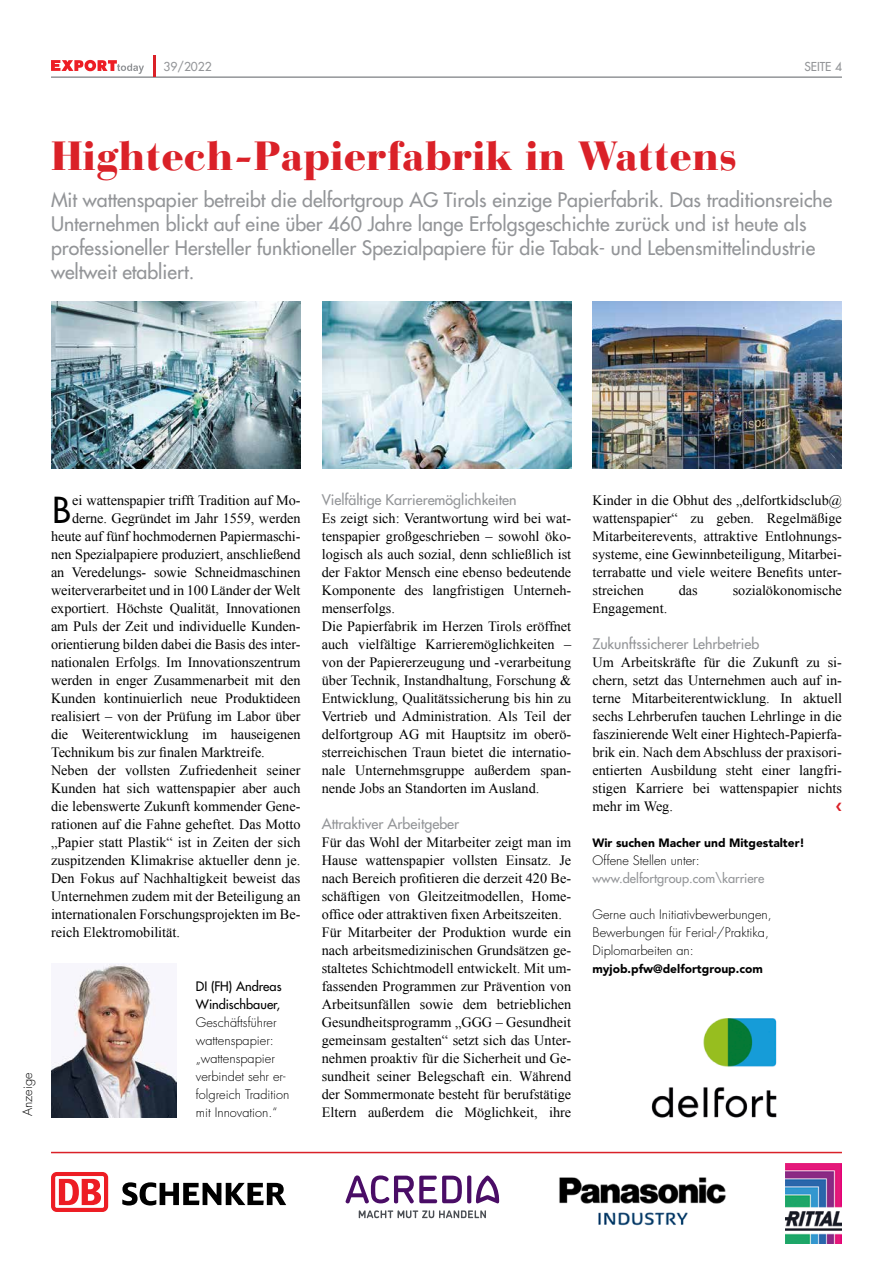
<style>
.page{position:relative;width:893px;height:1263px;background:#fff}
.page>*{position:absolute;margin:0;border:0;box-sizing:border-box;transform-origin:0 0}
.t1{font:900 40.5px "Bauer Bodoni Std";color:#da2128}
.t2{font:500 34.95px "Futura Std";color:#000}
.t3{font:500 19.5px/24px "Futura Std";color:#939598}
.t4{font:14.25px/18px "Times New Roman";color:#000}
.t5{font:500 14.25px "Futura Std";color:#939598}
.t6{font:300 12.75px/18px "Futura Std";color:#000}
.t7{font:500 12.75px "Futura Std";color:#939598}
.t8{font:500 12.75px/18px "Futura Std";color:#000}
.t9{font:900 12px "Avenir LT Std";color:#000}
.t10{font:500 12px "Futura Std";color:#939598}
</style>
<div class="page">
<hr style="left:51px;top:76px;width:791px;height:2px;background:#939598">
<hr style="left:153px;top:55px;width:2px;height:21px;background:#da2128">
<svg style="left:51px;top:60px;width:93px;height:14px"></svg>
<div style="left:51px;top:1172px;width:57px;height:40px;background:#ed1d24;border-radius:6px"></div>
<svg style="left:55px;top:1176px;width:49px;height:32px"></svg>
<svg style="left:59px;top:1179px;width:42px;height:26px"></svg>
<svg style="left:122px;top:1182px;width:164px;height:23px"></svg>
<svg style="left:359px;top:1210px;width:127px;height:8px"></svg>
<svg style="left:346px;top:1175px;width:116px;height:28px"></svg>
<svg style="left:467px;top:1175px;width:4px;height:28px"></svg>
<svg style="left:476px;top:1175px;width:23px;height:28px"></svg>
<img style="left:786px;top:1164px;width:56px;height:79px">
<hr style="left:51px;top:1152px;width:791px;height:1px;background:#da2128">
<img style="left:559px;top:1177px;width:167px;height:49px">
<img style="left:322px;top:302px;width:249px;height:166px">
<img style="left:51px;top:302px;width:249px;height:166px">
<img style="left:593px;top:302px;width:249px;height:166px">
<img style="left:51px;top:963px;width:125px;height:154px">
<img style="left:651px;top:1018px;width:126px;height:100px">
<p class="t10" style="left:164px;top:59px;width:50px">39/2022</p>
<p class="t10" style="left:804px;top:59px;width:39px">SEITE 4</p>
<h1 class="t1" style="left:51px;top:131px;width:687px">Hightech-Papierfabrik in Wattens</h1>
<p class="t3" style="left:51px;top:188px;width:783px">Mit wattenspapier betreibt die delfortgroup AG Tirols einzige Papierfabrik. Das traditionsreiche Unternehmen blickt auf eine über 460 Jahre lange Erfolgsgeschichte zurück und ist heute als professioneller Hersteller funktioneller Spezialpapiere für die Tabak- und Lebensmittelindustrie weltweit etabliert.</p>
<h2 class="t2" style="left:52px;top:488px;width:20px">B</h2>
<p class="t4" style="left:72px;top:491px;width:230px">ei wattenspapier trifft Tradition auf Mo-</p>
<p class="t4" style="left:72px;top:509px;width:230px">derne. Gegründet im Jahr 1559, werden</p>
<p class="t4" style="left:51px;top:527px;width:251px">heute auf fünf hochmodernen Papiermaschi-</p>
<p class="t4" style="left:51px;top:545px;width:251px">nen Spezialpapiere produziert, anschließend</p>
<p class="t4" style="left:51px;top:563px;width:251px">an Veredelungs- sowie Schneidmaschinen</p>
<p class="t4" style="left:51px;top:581px;width:251px">weiterverarbeitet und in 100 Länder der Welt</p>
<p class="t4" style="left:51px;top:599px;width:251px">exportiert. Höchste Qualität, Innovationen</p>
<p class="t4" style="left:51px;top:617px;width:250px">am Puls der Zeit und individuelle Kunden-</p>
<p class="t4" style="left:51px;top:635px;width:251px">orientierung bilden dabei die Basis des inter-</p>
<p class="t4" style="left:51px;top:653px;width:251px">nationalen Erfolgs. Im Innovationszentrum</p>
<p class="t4" style="left:51px;top:671px;width:251px">werden in enger Zusammenarbeit mit den</p>
<p class="t4" style="left:51px;top:689px;width:251px">Kunden kontinuierlich neue Produktideen</p>
<p class="t4" style="left:51px;top:707px;width:251px">realisiert – von der Prüfung im Labor über</p>
<p class="t4" style="left:51px;top:725px;width:251px">die Weiterentwicklung im hauseigenen</p>
<p class="t4" style="left:51px;top:743px;width:215px">Technikum bis zur finalen Marktreife.</p>
<p class="t4" style="left:51px;top:761px;width:251px">Neben der vollsten Zufriedenheit seiner</p>
<p class="t4" style="left:51px;top:779px;width:251px">Kunden hat sich wattenspapier aber auch</p>
<p class="t4" style="left:51px;top:797px;width:251px">die lebenswerte Zukunft kommender Gene-</p>
<p class="t4" style="left:51px;top:815px;width:251px">rationen auf die Fahne geheftet. Das Motto</p>
<p class="t4" style="left:51px;top:833px;width:251px">„Papier statt Plastik“ ist in Zeiten der sich</p>
<p class="t4" style="left:51px;top:851px;width:251px">zuspitzenden Klimakrise aktueller denn je.</p>
<p class="t4" style="left:51px;top:869px;width:251px">Den Fokus auf Nachhaltigkeit beweist das</p>
<p class="t4" style="left:51px;top:887px;width:251px">Unternehmen zudem mit der Beteiligung an</p>
<p class="t4" style="left:51px;top:905px;width:251px">internationalen Forschungsprojekten im Be-</p>
<p class="t4" style="left:51px;top:923px;width:131px">reich Elektromobilität.</p>
<p class="t6" style="left:19px;top:1116px;width:45px;rotate:-90deg">Anzeige</p>
<p class="t8" style="left:196px;top:978px;width:87px">DI (FH) Andreas<br>Windischbauer,</p>
<p class="t6" style="left:196px;top:1014px;width:95px">Geschäftsführer wattenspapier: „wattenspapier verbindet sehr er&shy;folgreich Tradition mit Innovation.“</p>
<p class="t5" style="left:322px;top:491px;width:196px">Vielfältige Karrieremöglichkeiten</p>
<p class="t4" style="left:322px;top:509px;width:251px">Es zeigt sich: Verantwortung wird bei wat&shy;tenspapier großgeschrieben – sowohl öko&shy;logisch als auch sozial, denn schließlich ist der Faktor Mensch eine ebenso bedeutende Komponente des langfristigen Unterneh&shy;menserfolgs.<br>Die Papierfabrik im Herzen Tirols eröffnet auch vielfältige Karrieremöglichkeiten – von der Papiererzeugung und -verarbeitung über Technik, Instandhaltung, Forschung &amp; Entwicklung, Qualitätssicherung bis hin zu Vertrieb und Administration. Als Teil der delfortgroup AG mit Hauptsitz im oberö&shy;sterreichischen Traun bietet die internatio&shy;nale Unternehmsgruppe außerdem span&shy;nende Jobs an Standorten im Ausland.</p>
<p class="t5" style="left:322px;top:815px;width:139px">Attraktiver Arbeitgeber</p>
<p class="t4" style="left:322px;top:833px;width:251px">Für das Wohl der Mitarbeiter zeigt man im Hause wattenspapier vollsten Einsatz. Je nach Bereich profitieren die derzeit 420 Be&shy;schäftigen von Gleitzeitmodellen, Home&shy;office oder attraktiven fixen Arbeitszeiten.<br>Für Mitarbeiter der Produktion wurde ein nach arbeitsmedizinischen Grundsätzen ge&shy;staltetes Schichtmodell entwickelt. Mit um&shy;fassenden Programmen zur Prävention von Arbeitsunfällen sowie dem betrieblichen Gesundheitsprogramm „GGG – Gesundheit gemeinsam gestalten“ setzt sich das Unter&shy;nehmen proaktiv für die Sicherheit und Ge&shy;sundheit seiner Belegschaft ein. Während der Sommermonate besteht für berufstätige Eltern außerdem die Möglichkeit, ihre</p>
<p class="t4" style="left:592px;top:491px;width:251px;text-align:justify">Kinder in die Obhut des „delfortkidsclub@ wattenspapier“ zu geben. Regelmäßige Mitarbeiterevents, attraktive Entlohnungs&shy;systeme, eine Gewinnbeteiligung, Mitarbei&shy;terrabatte und viele weitere Benefits unter&shy;streichen</p>
<p class="t4" style="left:679px;top:581px;width:20px">das</p>
<p class="t4" style="left:733px;top:581px;width:111px">sozialökonomische</p>
<p class="t4" style="left:592px;top:599px;width:76px">Engagement.</p>
<p class="t5" style="left:592px;top:635px;width:168px">Zukunftssicherer Lehrbetrieb</p>
<p class="t4" style="left:592px;top:653px;width:251px;text-align:justify">Um Arbeitskräfte für die Zukunft zu si&shy;chern, setzt das Unternehmen auch auf in&shy;terne Mitarbeiterentwicklung. In aktuell sechs Lehrberufen tauchen Lehrlinge in die faszinierende Welt einer Hightech-Papierfa&shy;brik ein. Nach dem Abschluss der praxisori&shy;entierten Ausbildung steht einer langfri&shy;stigen Karriere bei wattenspapier nichts mehr im Weg.</p>
<p class="t9" style="left:592px;top:836px;width:214px">Wir suchen Macher und Mitgestalter!</p>
<p class="t6" style="left:592px;top:852px;width:109px">Offene Stellen unter:</p>
<p class="t7" style="left:592px;top:870px;width:173px">www.delfortgroup.com\karriere</p>
<p class="t6" style="left:592px;top:906px;width:181px">Gerne auch Initiativbewerbungen,<br>Bewerbungen für Ferial-/Praktika,<br>Diplomarbeiten an:</p>
<p class="t9" style="left:592px;top:962px;width:172px">myjob.pfw@delfortgroup.com</p>
</div>
